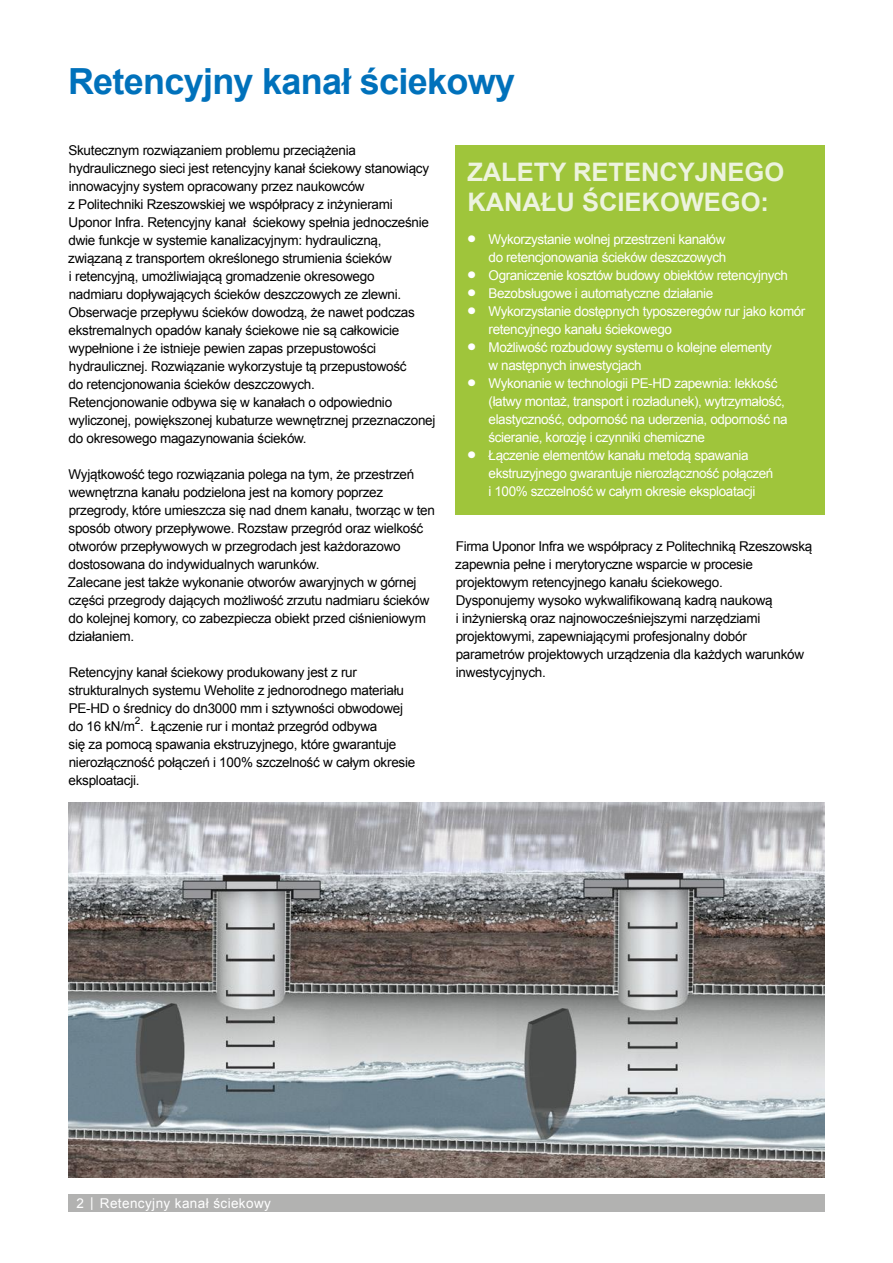
<style>
.page{position:relative;width:893px;height:1263px;background:#fff}
.page>*{position:absolute;margin:0;border:0;box-sizing:border-box;transform-origin:0 0}
.t1{font:700 36px "Arial";letter-spacing:-.02em;color:#0071bb}
.t2{font:700 25.5px/30px "Arial";color:#edf3de}
.t3{font:13.5px/18px "Arial";letter-spacing:-.02em;color:#000}
.t4{font:13.5px/18px "Arial";letter-spacing:-.03em;color:#fff}
.t5{font:13.5px "Arial";letter-spacing:.03em;color:#fff}
.t6{font:10.2px "Arial";color:#000}
.s1{font-weight:700;font-size:24px}
</style>
<div class="page">
<div style="left:455px;top:145px;width:369px;height:370px;background:#9fc53b"></div>
<img style="left:68px;top:802px;width:757px;height:375px">
<div style="left:68px;top:1195px;width:757px;height:17px;background:#b2b2b1"></div>
<h1 class="t1" style="left:68px;top:58px;width:448px">Retencyjny kanał ściekowy</h1>
<p class="t3" style="left:68px;top:141px;width:369px">Skutecznym rozwiązaniem problemu przeciążenia hydraulicznego sieci jest retencyjny kanał ściekowy stanowiący innowacyjny system opracowany przez naukowców<br>z Politechniki Rzeszowskiej we współpracy z inżynierami Uponor Infra. Retencyjny kanał ściekowy spełnia jednocześnie dwie funkcje w systemie kanalizacyjnym: hydrauliczną, związaną z transportem określonego strumienia ścieków<br>i retencyjną, umożliwiającą gromadzenie okresowego<br>nadmiaru dopływających ścieków deszczowych ze zlewni.<br>Obserwacje przepływu ścieków dowodzą, że nawet podczas ekstremalnych opadów kanały ściekowe nie są całkowicie wypełnione i że istnieje pewien zapas przepustowości hydraulicznej. Rozwiązanie wykorzystuje tą przepustowość<br>do retencjonowania ścieków deszczowych.<br>Retencjonowanie odbywa się w kanałach o odpowiednio wyliczonej, powiększonej kubaturze wewnętrznej przeznaczonej do okresowego magazynowania ścieków.</p>
<p class="t3" style="left:68px;top:465px;width:369px">Wyjątkowość tego rozwiązania polega na tym, że przestrzeń wewnętrzna kanału podzielona jest na komory poprzez przegrody, które umieszcza się nad dnem kanału, tworząc w ten sposób otwory przepływowe. Rozstaw przegród oraz wielkość otworów przepływowych w przegrodach jest każdorazowo dostosowana do indywidualnych warunków.<br>Zalecane jest także wykonanie otworów awaryjnych w górnej części przegrody dających możliwość zrzutu nadmiaru ścieków do kolejnej komory, co zabezpiecza obiekt przed ciśnieniowym działaniem.</p>
<p class="t3" style="left:69px;top:663px;width:337px">Retencyjny kanał ściekowy produkowany jest z rur strukturalnych systemu Weholite z jednorodnego materiału PE-HD o średnicy do dn3000 mm i sztywności obwodowej do 16 kN/m . Łączenie rur i montaż przegród odbywa</p>
<p class="t6" style="left:135px;top:714px;width:7px">2</p>
<p class="t3" style="left:69px;top:735px;width:348px">się za pomocą spawania ekstruzyjnego, które gwarantuje nierozłączność połączeń i 100% szczelność w całym okresie eksploatacji.</p>
<h2 class="t2" style="left:467px;top:157px;width:318px">ZALETY RETENCYJNEGO<br>KANAŁU ŚCIEKOWEGO:</h2>
<p class="t4" style="left:467px;top:230px;width:261px;text-align:right"><span class="s1">•</span> Wykorzystanie wolnej przestrzeni kanałów do retencjonowania ścieków deszczowych</p>
<p class="t4" style="left:467px;top:266px;width:322px"><span class="s1">•</span> Ograniczenie kosztów budowy obiektów retencyjnych</p>
<p class="t4" style="left:467px;top:284px;width:248px"><span class="s1">•</span> Bezobsługowe i automatyczne działanie</p>
<p class="t4" style="left:489px;top:302px;width:318px;text-indent:-21px"><span class="s1">•</span> Wykorzystanie dostępnych typoszeregów rur jako komór retencyjnego kanału ściekowego</p>
<p class="t4" style="left:489px;top:338px;width:285px;text-indent:-21px"><span class="s1">•</span> Możliwość rozbudowy systemu o kolejne elementy w następnych inwestycjach</p>
<p class="t4" style="left:489px;top:374px;width:301px;text-indent:-21px"><span class="s1">•</span> Wykonanie w technologii PE-HD zapewnia: lekkość (łatwy montaż, transport i rozładunek), wytrzymałość, elastyczność, odporność na uderzenia, odporność na ścieranie, korozję i czynniki chemiczne</p>
<p class="t4" style="left:489px;top:446px;width:286px;text-indent:-21px"><span class="s1">•</span> Łączenie elementów kanału metodą spawania ekstruzyjnego gwarantuje nierozłączność połączeń i 100% szczelność w całym okresie eksploatacji</p>
<p class="t3" style="left:455px;top:537px;width:359px">Firma Uponor Infra we współpracy z Politechniką Rzeszowską zapewnia pełne i merytoryczne wsparcie w procesie projektowym retencyjnego kanału ściekowego.<br>Dysponujemy wysoko wykwalifikowaną kadrą naukową<br>i inżynierską oraz najnowocześniejszymi narzędziami projektowymi, zapewniającymi profesjonalny dobór parametrów projektowych urządzenia dla każdych warunków inwestycyjnych.</p>
<p class="t5" style="left:77px;top:1194px;width:196px">2 | Retencyjny kanał ściekowy</p>
</div>
